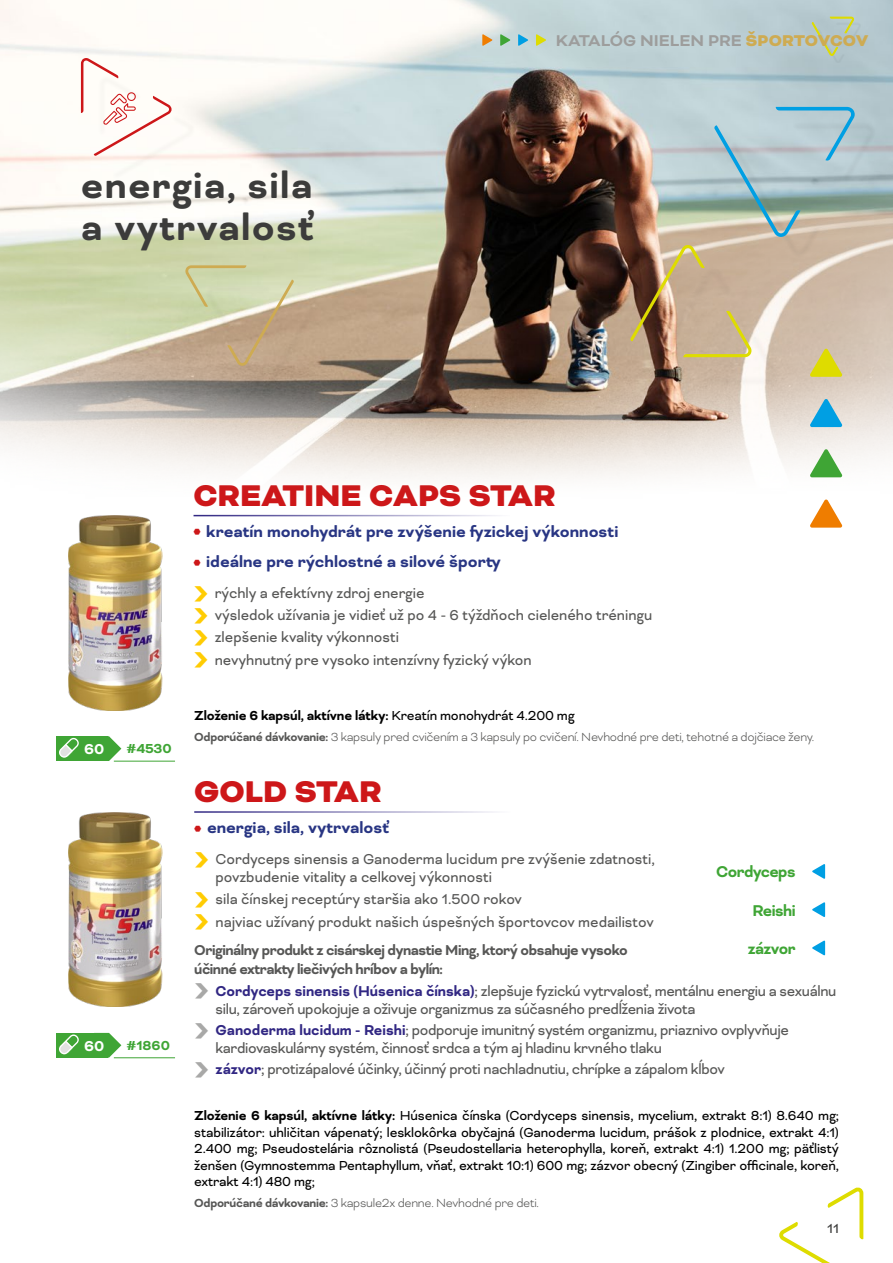
<style>
.page{position:relative;width:893px;height:1263px;background:#fff}
.page>*{position:absolute;margin:0;border:0;box-sizing:border-box;transform-origin:0 0}
.t1{font:700 41.85px/42.2px "Bicyclette";letter-spacing:.03em;color:#3c3c3b}
.t2{font:900 34.5px "Bicyclette";color:#cd1719}
.t3{font:700 18px/30.2px "Bicyclette";color:#283583}
.t4{font:700 18px "Bicyclette";color:#9d9d9c}
.t5{font:700 18px/38.2px "Bicyclette";letter-spacing:-.03em;color:#3fa535;text-align:justify;scale:.96 1}
.t6{font:16.5px/18px "Bicyclette";letter-spacing:-.02em;color:#575756;scale:.95 1}
.t7{font:16.5px/22.2px "Bicyclette";color:#575756;scale:.95 1}
.t8{font:700 16.5px/19.5px "Bicyclette";letter-spacing:-.03em;color:#575756;scale:.95 1}
.t9{font:700 16.5px "Bicyclette";color:#fff}
.t10{font:15px/16.5px "Bicyclette";letter-spacing:-.01em;color:#000;text-align:justify;scale:.96 1}
.t11{font:700 15px "Bicyclette";letter-spacing:-.01em;color:#000;scale:.96 1}
.t12{font:700 15px "Bicyclette";color:#3fa535}
.t13{font:15px "Bicyclette";color:#3c3c3b}
.t14{font:300 13.5px "Bicyclette";letter-spacing:-.02em;color:#575756;scale:.96 1}
.s1{font-weight:900;color:#ceab52}
.s2{font-family:"Sport Katalog";font-weight:400;font-size:8.25px;color:#cd1719}
.s3{font-family:"Sport Katalog";font-size:23.25px;color:#ffcc03}
.s4{font-weight:400}
.s5{font-weight:700}
.s6{font-family:"Sport Katalog";font-size:23.25px;color:#a8a8a7}
.s7{font-weight:700;color:#312783}
</style>
<div class="page">
<hr style="left:194px;top:515px;width:316px;height:1px;background:#312783">
<img style="left:68px;top:516px;width:95px;height:194px">
<hr style="left:194px;top:811px;width:317px;height:2px;background:#312783">
<img style="left:68px;top:812px;width:95px;height:195px">
<img style="left:0;top:0;width:893px;height:479px">
<svg style="left:810px;top:348px;width:33px;height:29px"></svg>
<svg style="left:810px;top:399px;width:33px;height:28px"></svg>
<svg style="left:810px;top:449px;width:33px;height:28px"></svg>
<svg style="left:810px;top:499px;width:33px;height:29px"></svg>
<div style="left:97px;top:75px;width:99px;height:105px;background:#000;opacity:.05"></div>
<div style="left:651px;top:265px;width:131px;height:123px;background:#000;opacity:.05"></div>
<svg style="left:630px;top:245px;width:122px;height:112px;background:#b69b7b"></svg>
<div style="left:729px;top:121px;width:147px;height:138px;background:#000;opacity:.05"></div>
<svg style="left:714px;top:107px;width:141px;height:130px;background:#aac0c1"></svg>
<div style="left:204px;top:283px;width:116px;height:110px;background:#000;opacity:.05"></div>
<svg style="left:185px;top:265px;width:109px;height:101px;background:#cabf9c"></svg>
<svg style="left:81px;top:58px;width:91px;height:98px"></svg>
<div style="left:56px;top:736px;width:52px;height:25px;background:#3fa535"></div>
<svg style="left:108px;top:736px;width:13px;height:25px"></svg>
<hr style="left:114px;top:761px;width:61px;height:1px;background:#3fa535">
<svg style="left:59px;top:738px;width:20px;height:20px"></svg>
<div style="left:56px;top:1033px;width:52px;height:25px;background:#3fa535"></div>
<svg style="left:108px;top:1033px;width:13px;height:25px"></svg>
<hr style="left:114px;top:1057px;width:61px;height:1px;background:#3fa535">
<svg style="left:59px;top:1034px;width:20px;height:20px"></svg>
<div style="left:817px;top:22px;width:44px;height:41px;background:#b1c4ca"></div>
<svg style="left:812px;top:16px;width:42px;height:40px"></svg>
<svg style="left:536px;top:34px;width:10px;height:12px"></svg>
<svg style="left:518px;top:34px;width:10px;height:12px"></svg>
<svg style="left:500px;top:34px;width:10px;height:12px"></svg>
<svg style="left:482px;top:34px;width:10px;height:12px"></svg>
<svg style="left:812px;top:864px;width:13px;height:15px"></svg>
<svg style="left:812px;top:902px;width:13px;height:15px"></svg>
<svg style="left:812px;top:940px;width:13px;height:15px"></svg>
<svg style="left:779px;top:1187px;width:85px;height:76px"></svg>
<h1 class="t1" style="left:81px;top:165px;width:234px">energia, sila a vytrvalosť</h1>
<p class="t4" style="left:556px;top:30px;width:314px">KATALÓG NIELEN PRE <span class="s1">ŠPORTOVCOV</span></p>
<h2 class="t2" style="left:194px;top:475px;width:364px">CREATINE CAPS STAR</h2>
<p class="t9" style="left:84px;top:740px;width:22px">60</p>
<p class="t12" style="left:127px;top:740px;width:47px">#4530</p>
<p class="t9" style="left:84px;top:1036px;width:22px">60</p>
<p class="t12" style="left:127px;top:1036px;width:45px">#1860</p>
<p class="t3" style="left:194px;top:517px;width:426px"><span class="s2">B</span> kreatín monohydrát pre zvýšenie fyzickej výkonnosti<br><span class="s2">B</span> ideálne pre rýchlostné a silové športy</p>
<p class="t7" style="left:194px;top:582px;width:484px"><span class="s3">C</span> rýchly a efektívny zdroj energie<br><span class="s3">C</span> výsledok užívania je vidieť už po 4 - 6 týždňoch cieleného tréningu <span class="s3">C</span> zlepšenie kvality výkonnosti<br><span class="s3">C</span> nevyhnutný pre vysoko intenzívny fyzický výkon</p>
<p class="t11" style="left:194px;top:707px;width:398px">Zloženie 6 kapsúl, aktívne látky: <span class="s4">Kreatín monohydrát 4.200 mg</span></p>
<p class="t14" style="left:194px;top:729px;width:647px"><span class="s5">Odporúčané dávkovanie:</span> 3 kapsuly pred cvičením a 3 kapsuly po cvičení. Nevhodné pre deti, tehotné a dojčiace ženy.</p>
<h2 class="t2" style="left:194px;top:771px;width:189px">GOLD STAR</h2>
<p class="t3" style="left:194px;top:813px;width:196px"><span class="s2">B</span> energia, sila, vytrvalosť</p>
<p class="t7" style="left:216px;top:850px;width:464px;line-height:18px;text-indent:-21px"><span class="s3">C</span> Cordyceps sinensis a Ganoderma lucidum pre zvýšenie zdatnosti, povzbudenie vitality a celkovej výkonnosti</p>
<p class="t7" style="left:194px;top:888px;width:485px"><span class="s3">C</span> sila čínskej receptúry staršia ako 1.500 rokov<br><span class="s3">C</span> najviac užívaný produkt našich úspešných športovcov medailistov</p>
<p class="t8" style="left:194px;top:940px;width:458px">Originálny produkt z cisárskej dynastie Ming, ktorý obsahuje vysoko účinné extrakty liečivých hríbov a bylín:</p>
<p class="t6" style="left:216px;top:981px;width:655px;text-indent:-21px"><span class="s6">C</span> <span class="s7">Cordyceps sinensis (Húsenica čínska)</span>; zlepšuje fyzickú vytrvalosť, mentálnu energiu a sexuálnu silu, zároveň upokojuje a oživuje organizmus za súčasného predĺženia života</p>
<p class="t6" style="left:216px;top:1021px;width:605px;text-indent:-21px"><span class="s6">C</span> <span class="s7">Ganoderma lucidum - Reishi</span>; podporuje imunitný systém organizmu, priaznivo ovplyvňuje kardiovaskulárny systém, činnosť srdca a tým aj hladinu krvného tlaku</p>
<p class="t6" style="left:194px;top:1060px;width:560px"><span class="s6">C</span> <span class="s7">zázvor</span>; protizápalové účinky, účinný proti nachladnutiu, chrípke a zápalom kĺbov</p>
<p class="t5" style="left:748px;top:853px;width:51px;text-indent:-32px">Cordyceps Reishi zázvor</p>
<p class="t10" style="left:194px;top:1107px;width:673px"><span class="s5">Zloženie 6 kapsúl, aktívne látky:</span> Húsenica čínska (Cordyceps sinensis, mycelium, extrakt 8:1) 8.640 mg; stabilizátor: uhličitan vápenatý; lesklokôrka obyčajná (Ganoderma lucidum, prášok z plodnice, extrakt 4:1)<br>2.400 mg; Pseudostelária rôznolistá (Pseudostellaria heterophylla, koreň, extrakt 4:1) 1.200 mg; päťlistý ženšen (Gymnostemma Pentaphyllum, vňať, extrakt 10:1) 600 mg; zázvor obecný (Zingiber officinale, koreň, extrakt 4:1) 480 mg;</p>
<p class="t14" style="left:194px;top:1195px;width:361px"><span class="s5">Odporúčané dávkovanie:</span> 3 kapsule2x denne. Nevhodné pre deti.</p>
<p class="t13" style="left:827px;top:1220px;width:13px">11</p>
</div>
